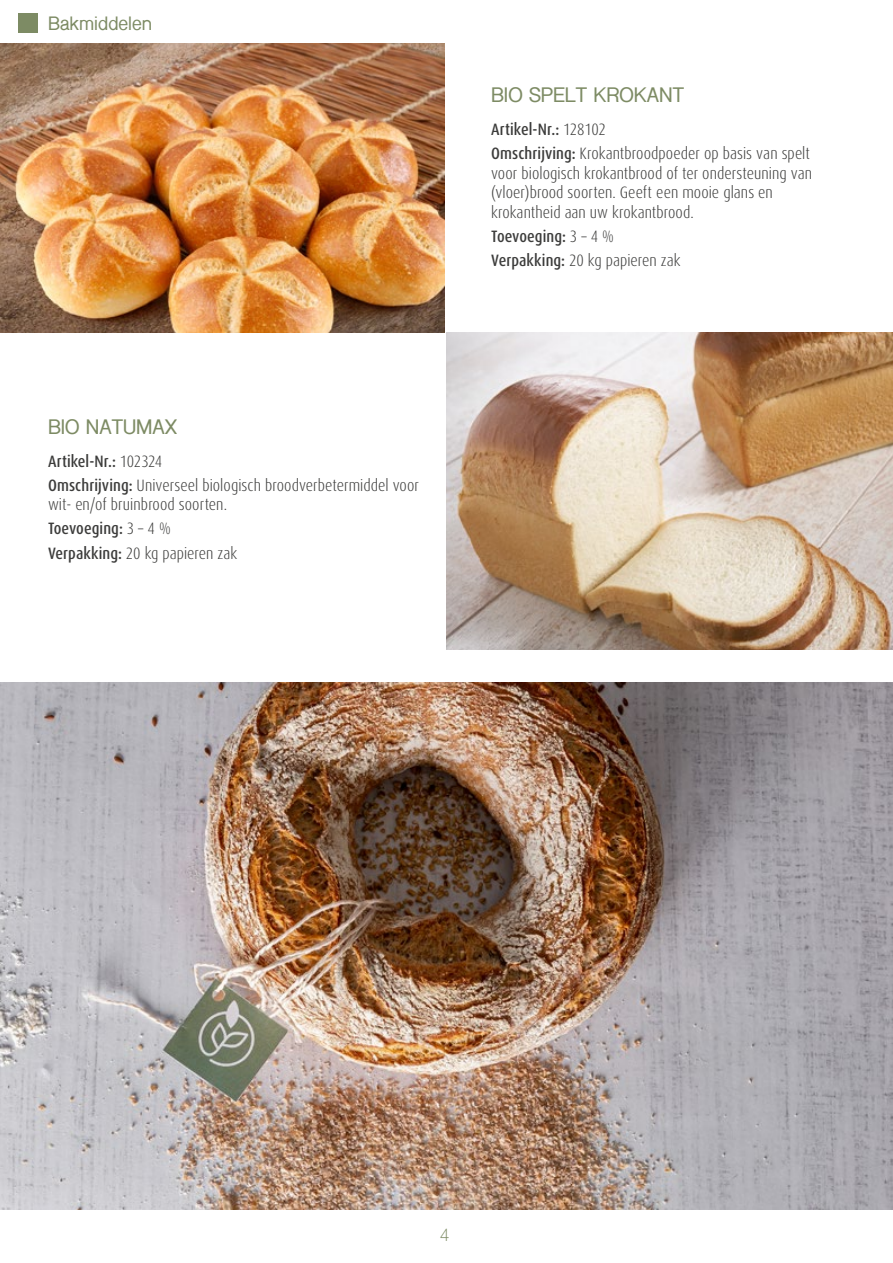
<style>
.page{position:relative;width:893px;height:1263px;background:#fff}
.page>*{position:absolute;margin:0;border:0;box-sizing:border-box;transform-origin:0 0}
.t1{font:700 19.5px "Shree Dev 0714";color:#7d8b64}
.t2{font:700 18px "Shree Dev 0714";color:#7d8b64}
.t3{font:300 condensed 16.5px/24px "Dax Pro";letter-spacing:.005em;color:#3c3c3b}
.t4{font:500 condensed 16.5px/24px "Dax Pro";letter-spacing:.005em;color:#3c3c3b}
.t5{font:16.5px "Shree Dev 0714";color:#7d8b64}
.s1{font-weight:500}
.s2{font-weight:300}
</style>
<div class="page">
<img style="left:0;top:43px;width:444px;height:290px">
<img style="left:446px;top:333px;width:447px;height:317px">
<div style="left:19px;top:14px;width:19px;height:19px;background:#7d8b64"></div>
<img style="left:0;top:682px;width:893px;height:528px">
<p class="t2" style="left:48px;top:13px;width:105px">Bakmiddelen</p>
<p class="t1" style="left:48px;top:416px;width:131px">BIO NATUMAX</p>
<p class="t3" style="left:48px;top:449px;width:372px"><span class="s1">Artikel-Nr.:</span> 102324<br><span class="s1">Omschrijving:</span> Universeel biologisch broodverbetermiddel voor</p>
<p class="t3" style="left:48px;top:493px;width:191px">wit- en/of bruinbrood soorten.<br><span class="s1">Toevoeging:</span> 3 – 4 %<br><span class="s1">Verpakking:</span> 20 kg papieren zak</p>
<p class="t1" style="left:491px;top:84px;width:194px">BIO SPELT KROKANT</p>
<p class="t3" style="left:491px;top:117px;width:320px"><span class="s1">Artikel-Nr.:</span> 128102<br><span class="s1">Omschrijving:</span> Krokantbroodpoeder op basis van spelt</p>
<p class="t3" style="left:491px;top:163px;width:322px;line-height:19.8px">voor biologisch krokantbrood of ter ondersteuning van (vloer)brood soorten. Geeft een mooie glans en krokantheid aan uw krokantbrood.</p>
<p class="t4" style="left:491px;top:225px;width:191px">Toevoeging: <span class="s2">3 – 4 %<br></span>Verpakking: <span class="s2">20 kg papieren zak</span></p>
<p class="t5" style="left:440px;top:1225px;width:11px">4</p>
</div>
